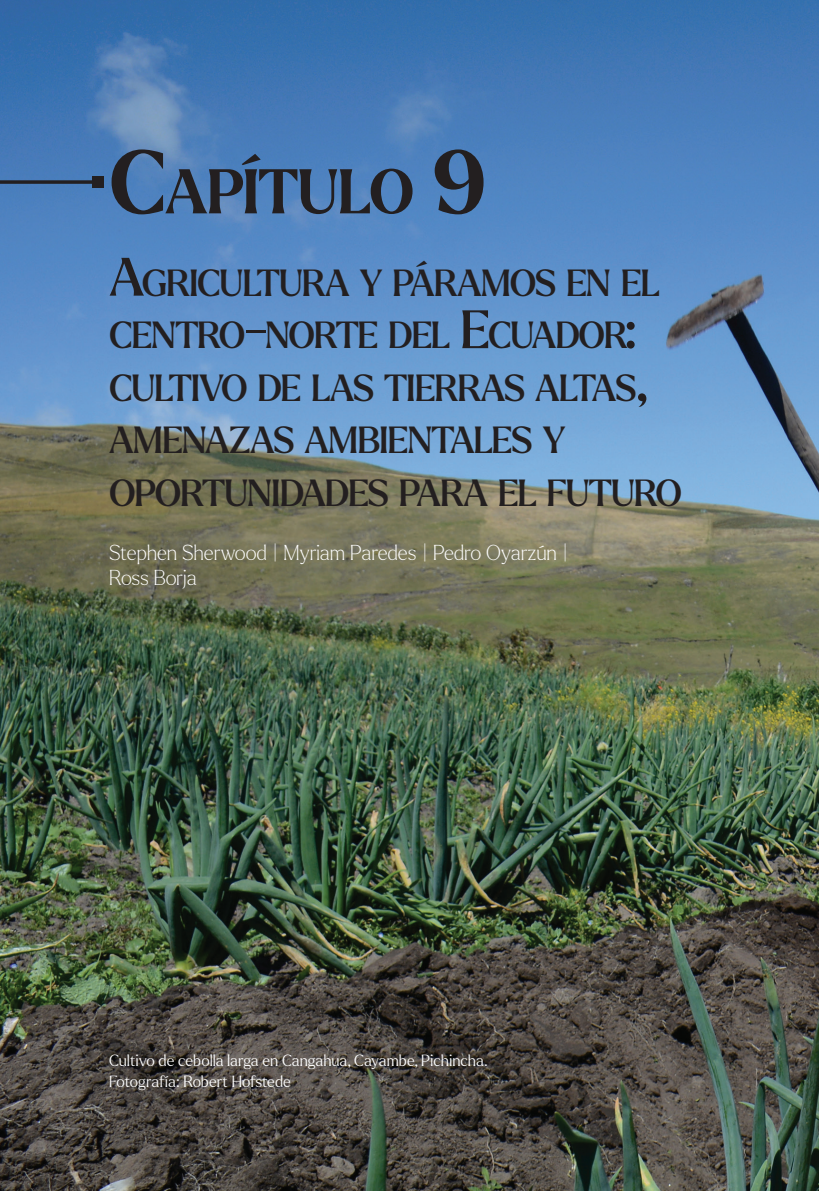
<style>
.page{position:relative;width:819px;height:1191px;background:#fff}
.page>*{position:absolute;margin:0;border:0;box-sizing:border-box;transform-origin:0 0}
.t1{font:700 61.25px "Larken";letter-spacing:-.025em;color:#231f20}
.Encabezado-titulo{font:500 36.75px/52.5px "Larken";letter-spacing:-.04em;color:#231f20}
.Encabezado-impar{font:100 21px/24.5px "Larken";letter-spacing:-.01em;color:#fff}
.credito_blanco{font:300 15.75px "Larken";color:#fff}
.s1{font-size:87.5px}
.s2{font-size:52.5px}
</style>
<div class="page">
<img style="left:0;top:0;width:819px;height:1191px">
<svg style="left:626px;top:322px;width:8px;height:26px"></svg>
<svg style="left:0;top:180px;width:93px;height:4px"></svg>
<div style="left:93px;top:176px;width:11px;height:12px;background:#231f20"></div>
<p class="t1" style="left:109px;top:151px;width:378px"><span class="s1">C</span>APÍTULO <span class="s1">9</span></p>
<p class="Encabezado-titulo" style="left:109px;top:256px;width:552px"><span class="s2">A</span>GRICULTURA Y PÁRAMOS EN EL<br>CENTRO<span class="s2">-</span>NORTE DEL <span class="s2">E</span>CUADOR</p>
<p class="Encabezado-titulo" style="left:109px;top:361px;width:574px">CULTIVO DE LAS TIERRAS ALTAS<span class="s2">,<br></span>AMENAZAS AMBIENTALES Y<br>OPORTUNIDADES PARA EL FUTURO</p>
<p class="Encabezado-impar" style="left:109px;top:539px;width:461px">Stephen Sherwood | Myriam Paredes | Pedro Oyarzún |<br>Ross Borja</p>
<p class="credito_blanco" style="left:109px;top:1049px;width:380px">Cultivo de cebolla larga en Cangahua, Cayambe, Pichincha.</p>
<p class="credito_blanco" style="left:109px;top:1070px;width:183px">Fotografía: Robert Hofstede</p>
</div>
